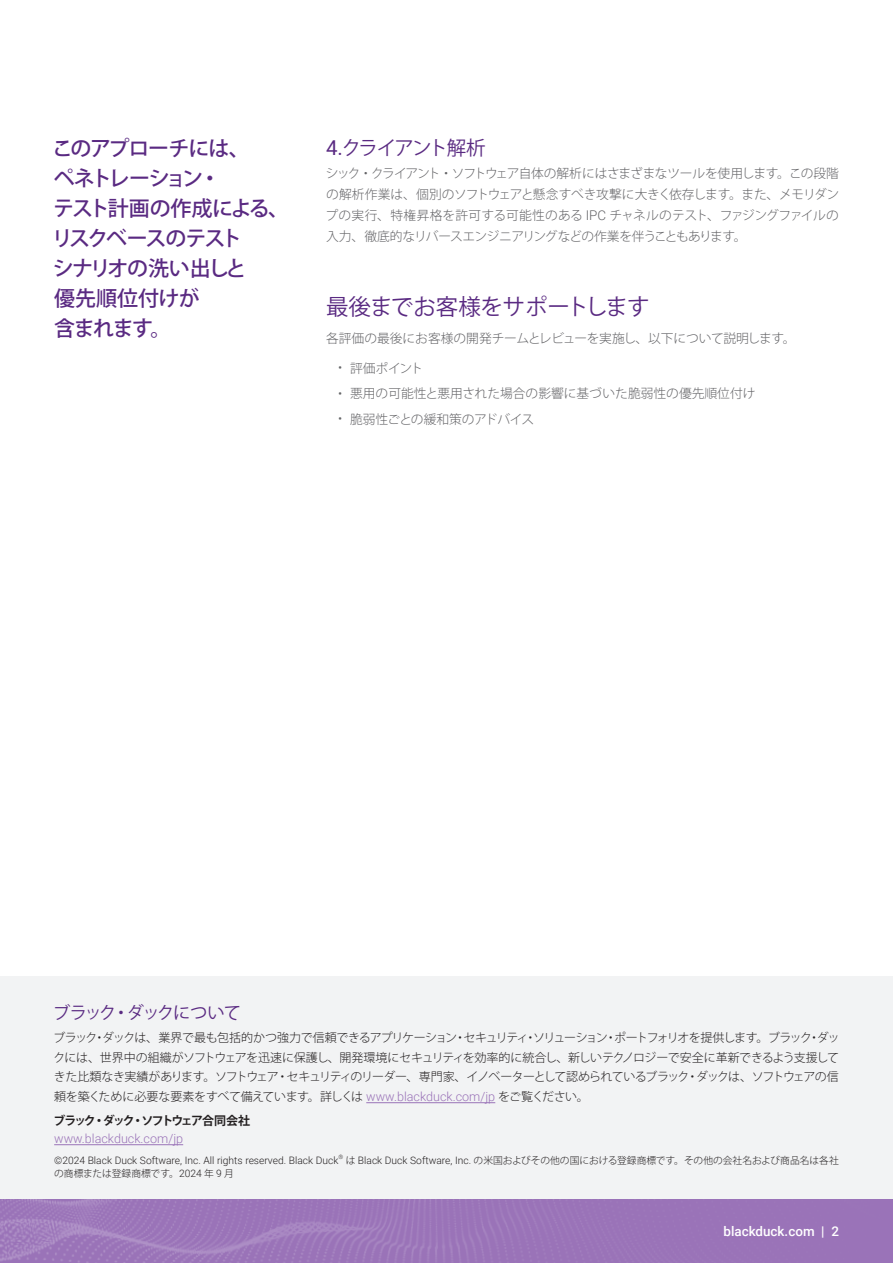
<style>
.page{position:relative;width:893px;height:1263px;background:#fff}
.page>*{position:absolute;margin:0;border:0;box-sizing:border-box;transform-origin:0 0}
.t1{font:22.5px "Koz Go Pro";letter-spacing:-.02em;color:#5a2a82}
.t2{font:500 21px/30px "Koz Go Pro";letter-spacing:-.07em;color:#5a2a82}
.t3{font:19.5px "Koz Go Pro";letter-spacing:-.09em;color:#5a2a82}
.t4{font:17.25px "Koz Go Pro";letter-spacing:-.08em;color:#5a2a82}
.t5{font:500 13.35px "Roboto";color:#fff}
.t6{font:300 12.75px/21px "Koz Go Pro";letter-spacing:-.01em;color:#636366;text-align:justify}
.t7{font:300 12.6px "Roboto";color:#9a73b8}
.t8{font:300 12px/19.5px "Koz Go Pro";letter-spacing:-.045em;color:#231f20;text-align:justify}
.t9{font:700 12px "Koz Go Pro";letter-spacing:-.145em;color:#231f20}
.t10{font:300 10.2px "Roboto";color:#231f20}
.t11{font:300 9.75px "Koz Go Pro";color:#231f20}
.t12{font:300 6px "Roboto";color:#231f20}
.s1{font-family:"Roboto";font-size:20.4px}
.s2{font-family:"Roboto";font-size:13.35px}
.s3{font-family:"Roboto";color:#626365}
.s4{font-family:"Roboto";font-size:12.6px;color:#9a73b8}
.s5{font-family:"Roboto";font-size:10.2px}
</style>
<div class="page">
<img style="left:0;top:1198px;width:893px;height:65px">
<div style="left:0;top:976px;width:893px;height:222px;background:#f2f3f4"></div>
<hr style="left:366px;top:1102px;width:129px;height:1px;background:#9a73b8">
<hr style="left:54px;top:1144px;width:129px;height:1px;background:#9a73b8">
<h2 class="t2" style="left:52px;top:134px;width:239px">このアプローチには、<br>ペネトレーション・<br>テスト計画の作成による、リスクベースのテスト<br>シナリオの洗い出しと<br>優先順位付けが<br>含まれます。</h2>
<h3 class="t3" style="left:326px;top:135px;width:161px"><span class="s1">4.</span>クライアント解析</h3>
<p class="t6" style="left:325px;top:162px;width:515px">シック・クライアント・ソフトウェア自体の解析にはさまざまなツールを使用します。この段階の解析作業は、個別のソフトウェアと懸念すべき攻撃に大きく依存します。また、メモリダンプの実行、特権昇格を許可する可能性のある <span class="s2">IPC</span> チャネルのテスト、ファジングファイルの入力、徹底的なリバースエンジニアリングなどの作業を伴うこともあります。</p>
<h1 class="t1" style="left:326px;top:292px;width:325px">最後までお客様をサポートします</h1>
<p class="t6" style="left:326px;top:327px;width:471px">各評価の最後にお客様の開発チームとレビューを実施し、以下について説明します。</p>
<p class="t6" style="left:338px;top:357px;width:86px"><span class="s3">•</span> 評価ポイント</p>
<p class="t6" style="left:338px;top:383px;width:419px"><span class="s3">•</span> 悪用の可能性と悪用された場合の影響に基づいた脆弱性の優先順位付け</p>
<p class="t6" style="left:338px;top:408px;width:197px"><span class="s3">•</span> 脆弱性ごとの緩和策のアドバイス</p>
<h3 class="t4" style="left:53px;top:1001px;width:189px">ブラック・ダックについて</h3>
<p class="t8" style="left:53px;top:1028px;width:788px">ブラック・ダックは、業界で最も包括的かつ強力で信頼できるアプリケーション・セキュリティ・ソリューション・ポートフォリオを提供します。ブラック・ダックには、世界中の組織がソフトウェアを迅速に保護し、開発環境にセキュリティを効率的に統合し、新しいテクノロジーで安全に革新できるよう支援してきた比類なき実績があります。ソフトウェア・セキュリティのリーダー、専門家、イノベーターとして認められているブラック・ダックは、ソフトウェアの信頼を築くために必要な要素をすべて備えています。詳しくは <span class="s4">www.blackduck.com/jp</span> をご覧ください。</p>
<p class="t9" style="left:53px;top:1113px;width:198px">ブラック・ダック・ソフトウェア合同会社</p>
<p class="t7" style="left:54px;top:1130px;width:131px">www.blackduck.com/jp</p>
<p class="t10" style="left:54px;top:1153px;width:286px">©2024 Black Duck Software, Inc. All rights reserved. Black Duck</p>
<p class="t12" style="left:339px;top:1152px;width:6px">®</p>
<p class="t11" style="left:346px;top:1153px;width:494px">は <span class="s5">Black Duck Software, Inc.</span> の米国およびその他の国における登録商標です。その他の会社名および商品名は各社</p>
<p class="t11" style="left:54px;top:1167px;width:181px">の商標または登録商標です。<span class="s5">2024</span> 年 <span class="s5">9</span> 月</p>
<p class="t5" style="left:724px;top:1222px;width:117px">blackduck.com | 2</p>
</div>
